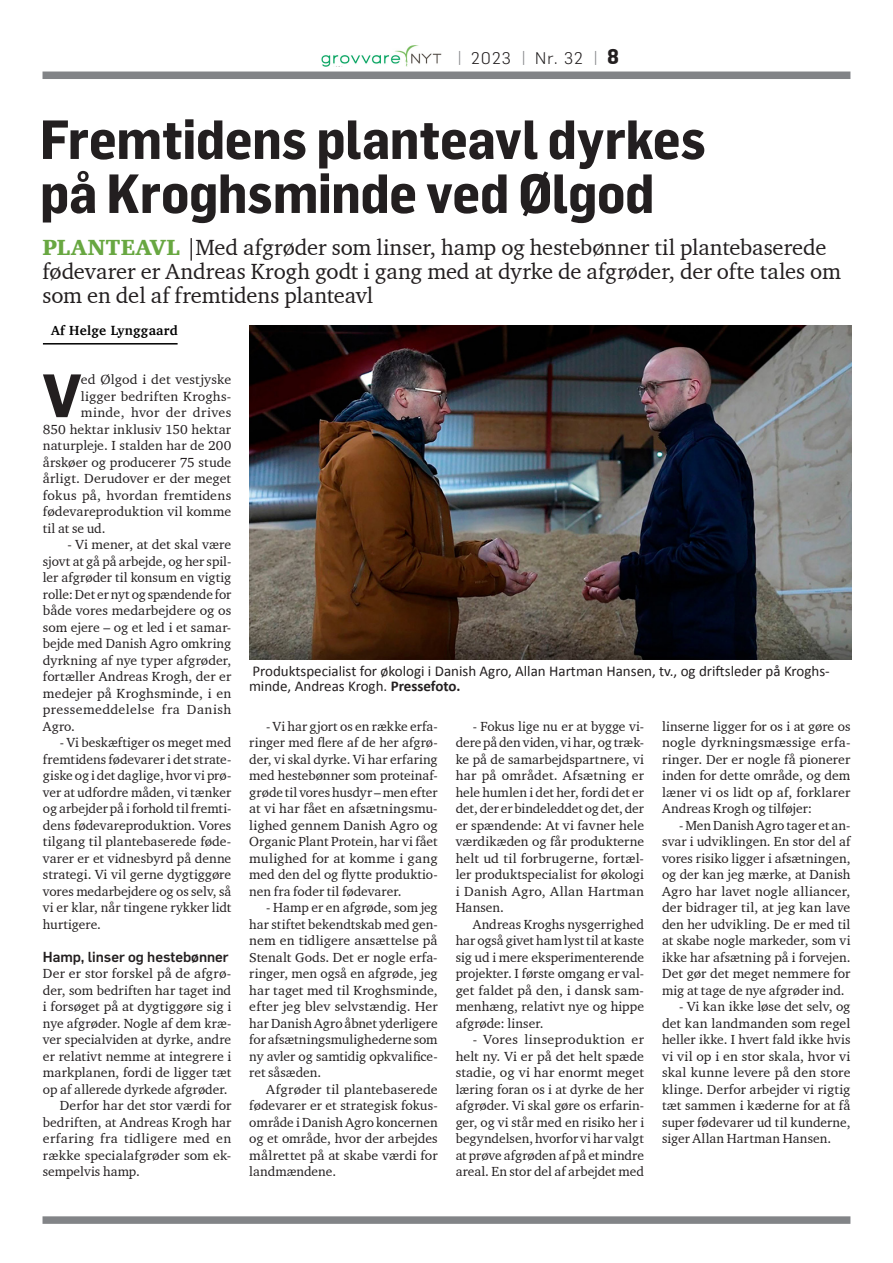
<style>
.page{position:relative;width:893px;height:1263px;background:#fff}
.page>*{position:absolute;margin:0;border:0;box-sizing:border-box;transform-origin:0 0}
.Unicial{font:700 59.85px "Flama";color:#231f20}
.RU_Flama_Semicond{font:700 54px "Flama Semicondensed";letter-spacing:-.015em;color:#231f20}
.Underrubrik_med_grøn{font:22.5px/24px "Charter ITC";letter-spacing:-.005em;color:#231f20}
.t1{font:300 16.5px "Flama";letter-spacing:.08em;color:#231f20}
.Billedtekst{font:15px/15px "Calibri";color:#231f20}
.MR{font:500 14.25px "Flama";letter-spacing:-.005em;color:#231f20}
.BTI{font:13.5px/16.5px "Charter ITC";letter-spacing:.005em;color:#231f20;text-align:justify}
.Unicial-2{font:13.5px "Charter ITC";letter-spacing:.01em;color:#231f20}
.BT{font:13.5px/16.5px "Charter ITC";color:#231f20;text-align:justify}
.Byline_tekst{font:700 13.5px "Charter";letter-spacing:.02em;color:#000}
.s1{font-size:18px;color:#828487}
.s2{font-family:"Flama Semicondensed";font-weight:700;font-size:21px}
.s3{font-family:"Charter ITC Blac";color:#68a741}
.s4{font-weight:700}
</style>
<div class="page">
<div style="left:43px;top:1216px;width:807px;height:8px;background:#828487"></div>
<div style="left:43px;top:72px;width:807px;height:7px;background:#828487"></div>
<img style="left:321px;top:45px;width:121px;height:21px">
<div style="left:343px;top:65px;width:55px;height:5px;background:#fff"></div>
<hr style="left:43px;top:343px;width:135px;height:2px;background:#000">
<img style="left:250px;top:325px;width:601px;height:334px">
<p class="t1" style="left:457px;top:47px;width:164px"><span class="s1">|</span> 2023 <span class="s1">|</span> Nr. 32 <span class="s1">|</span> <span class="s2">8</span></p>
<p class="RU_Flama_Semicond" style="left:40px;top:108px;width:668px">Fremtidens planteavl dyrkes</p>
<p class="RU_Flama_Semicond" style="left:40px;top:162px;width:616px">på Kroghsminde ved Ølgod</p>
<p class="Underrubrik_med_grøn" style="left:43px;top:235px;width:800px"><span class="s3">PLANTEAVL</span> |Med afgrøder som linser, hamp og hestebønner til plantebaserede fødevarer er Andreas Krogh godt i gang med at dyrke de afgrøder, der ofte tales om som en del af fremtidens planteavl</p>
<p class="Byline_tekst" style="left:51px;top:318px;width:128px">Af Helge Lynggaard</p>
<p class="Unicial" style="left:43px;top:352px;width:40px">V</p>
<p class="Unicial-2" style="left:81px;top:371px;width:152px">ed Ølgod i det vestjyske</p>
<p class="Unicial-2" style="left:81px;top:387px;width:152px">ligger bedriften Kroghs-</p>
<p class="Unicial-2" style="left:81px;top:404px;width:152px">minde, hvor der drives</p>
<p class="Unicial-2" style="left:43px;top:420px;width:190px">850 hektar inklusiv 150 hektar</p>
<p class="Unicial-2" style="left:43px;top:437px;width:190px">naturpleje. I stalden har de 200</p>
<p class="Unicial-2" style="left:43px;top:453px;width:190px">årskøer og producerer 75 stude</p>
<p class="Unicial-2" style="left:43px;top:470px;width:190px">årligt. Derudover er der meget</p>
<p class="Unicial-2" style="left:43px;top:486px;width:190px">fokus på, hvordan fremtidens</p>
<p class="Unicial-2" style="left:43px;top:503px;width:190px">fødevareproduktion vil komme</p>
<p class="Unicial-2" style="left:43px;top:519px;width:64px">til at se ud.</p>
<p class="BTI" style="left:43px;top:536px;width:190px;text-indent:24px">- Vi mener, at det skal være sjovt at gå på arbejde, og her spil&shy;ler afgrøder til konsum en vigtig rolle: Det er nyt og spændende for både vores medarbejdere og os som ejere – og et led i et samar&shy;bejde med Danish Agro omkring dyrkning af nye typer afgrøder, fortæller Andreas Krogh, der er medejer på Kroghsminde, i en pressemeddelelse fra Danish Agro.</p>
<p class="BTI" style="left:43px;top:734px;width:190px;text-indent:17px">- Vi beskæftiger os meget med fremtidens fødevarer i det strate&shy;giske og i det daglige, hvor vi prø&shy;ver at udfordre måden, vi tænker og arbejder på i forhold til fremti&shy;dens fødevareproduktion. Vores tilgang til plantebaserede føde&shy;varer er et vidnesbyrd på denne strategi. Vi vil gerne dygtiggøre vores medarbejdere og os selv, så vi er klar, når tingene rykker lidt hurtigere.</p>
<p class="MR" style="left:43px;top:946px;width:187px">Hamp, linser og hestebønner</p>
<p class="BT" style="left:43px;top:965px;width:190px">Der er stor forskel på de afgrø&shy;der, som bedriften har taget ind i forsøget på at dygtiggøre sig i nye afgrøder. Nogle af dem kræ&shy;ver specialviden at dyrke, andre er relativt nemme at integrere i markplanen, fordi de ligger tæt op af allerede dyrkede afgrøder.</p>
<p class="BTI" style="left:43px;top:1097px;width:190px;text-indent:17px">Derfor har det stor værdi for bedriften, at Andreas Krogh har erfaring fra tidligere med en række specialafgrøder som ek&shy;sempelvis hamp.</p>
<p class="Billedtekst" style="left:249px;top:663px;width:582px">Produktspecialist for økologi i Danish Agro, Allan Hartman Hansen, tv., og driftsleder på Kroghs&shy;minde, Andreas Krogh. <span class="s4">Pressefoto.</span></p>
<p class="BTI" style="left:249px;top:717px;width:190px;text-indent:17px">- Vi har gjort os en række erfa&shy;ringer med flere af de her afgrø&shy;der, vi skal dyrke. Vi har erfaring med hestebønner som proteinaf&shy;grøde til vores husdyr – men efter at vi har fået en afsætningsmu&shy;lighed gennem Danish Agro og Organic Plant Protein, har vi fået mulighed for at komme i gang med den del og flytte produktio&shy;nen fra foder til fødevarer.</p>
<p class="BTI" style="left:249px;top:899px;width:190px;text-indent:17px">- Hamp er en afgrøde, som jeg har stiftet bekendtskab med gen&shy;nem en tidligere ansættelse på Stenalt Gods. Det er nogle erfa&shy;ringer, men også en afgrøde, jeg har taget med til Kroghsminde, efter jeg blev selvstændig. Her har Danish Agro åbnet yderligere for afsætningsmulighederne som ny avler og samtidig opkvalifice&shy;ret såsæden.</p>
<p class="BTI" style="left:249px;top:1080px;width:190px;text-indent:17px">Afgrøder til plantebaserede fødevarer er et strategisk fokus&shy;område i Danish Agro koncernen og et område, hvor der arbejdes målrettet på at skabe værdi for landmændene.</p>
<p class="BTI" style="left:456px;top:717px;width:190px;text-indent:17px">- Fokus lige nu er at bygge vi&shy;dere på den viden, vi har, og træk&shy;ke på de samarbejdspartnere, vi har på området. Afsætning er hele humlen i det her, fordi det er det, der er bindeleddet og det, der er spændende: At vi favner hele værdikæden og får produkterne helt ud til forbrugerne, fortæl&shy;ler produktspecialist for økologi i Danish Agro, Allan Hartman Hansen.</p>
<p class="BTI" style="left:456px;top:915px;width:190px;text-indent:17px">Andreas Kroghs nysgerrighed har også givet ham lyst til at kaste sig ud i mere eksperimenterende projekter. I første omgang er val&shy;get faldet på den, i dansk sam&shy;menhæng, relativt nye og hippe afgrøde: linser.</p>
<p class="BTI" style="left:456px;top:1031px;width:190px;text-indent:17px">- Vores linseproduktion er helt ny. Vi er på det helt spæde stadie, og vi har enormt meget læring foran os i at dyrke de her afgrøder. Vi skal gøre os erfarin&shy;ger, og vi står med en risiko her i begyndelsen, hvorfor vi har valgt at prøve afgrøden af på et mindre areal. En stor del af arbejdet med</p>
<p class="BTI" style="left:662px;top:717px;width:190px">linserne ligger for os i at gøre os nogle dyrkningsmæssige erfa&shy;ringer. Der er nogle få pionerer inden for dette område, og dem læner vi os lidt op af, forklarer Andreas Krogh og tilføjer:</p>
<p class="BTI" style="left:662px;top:816px;width:190px;text-indent:17px">- Men Danish Agro tager et an&shy;svar i udviklingen. En stor del af vores risiko ligger i afsætningen, og der kan jeg mærke, at Danish Agro har lavet nogle alliancer, der bidrager til, at jeg kan lave den her udvikling. De er med til at skabe nogle markeder, som vi ikke har afsætning på i forvejen.<br>Det gør det meget nemmere for mig at tage de nye afgrøder ind.</p>
<p class="BTI" style="left:662px;top:998px;width:190px;text-indent:17px">- Vi kan ikke løse det selv, og det kan landmanden som regel heller ikke. I hvert fald ikke hvis vi vil op i en stor skala, hvor vi skal kunne levere på den store klinge. Derfor arbejder vi rigtig tæt sammen i kæderne for at få super fødevarer ud til kunderne, siger Allan Hartman Hansen.</p>
</div>
